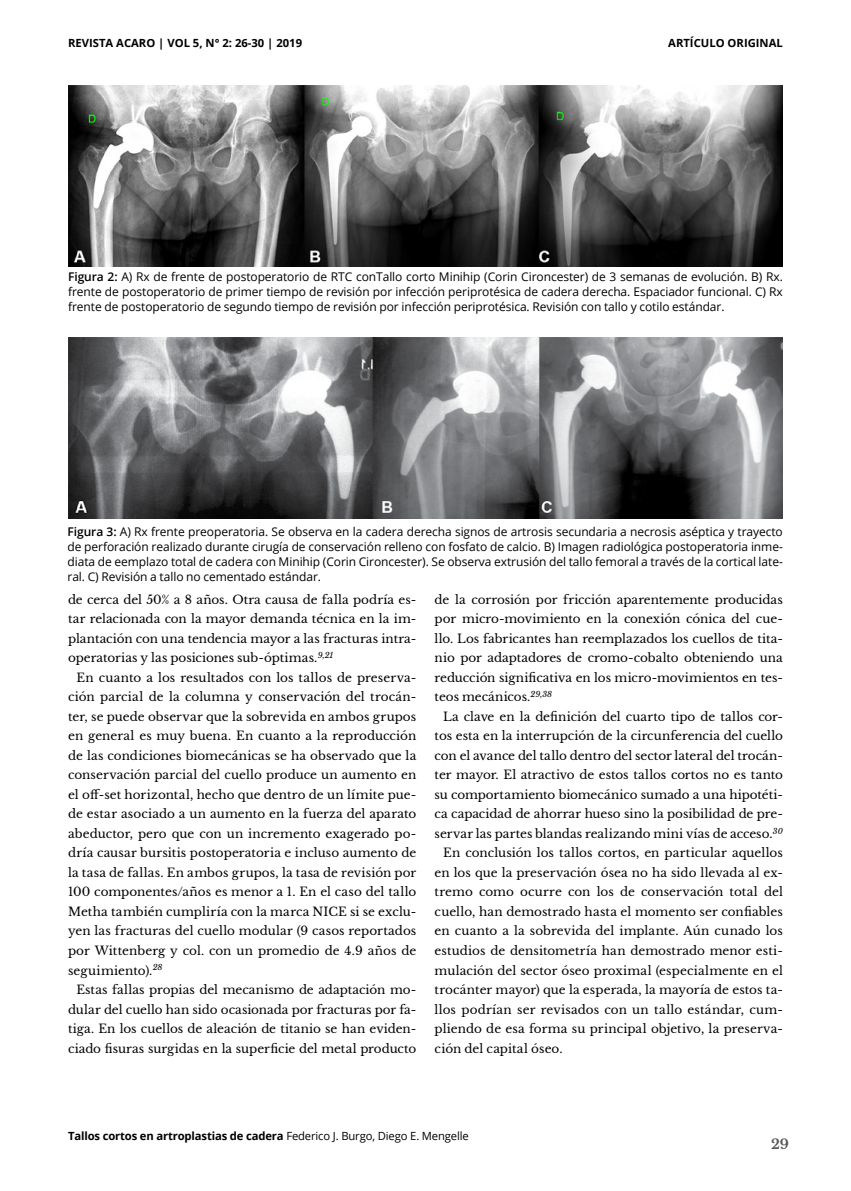
<style>
.page{position:relative;width:851px;height:1191px;background:#fff}
.page>*{position:absolute;margin:0;border:0;box-sizing:border-box;transform-origin:0 0}
.t1{font:700 13.5px "Libre Baskerville";color:#575757}
.t2{font:12px/19.5px "Libre Baskerville";color:#000;text-align:justify}
.t3{font:12px/15px "Open Sans";letter-spacing:-.005em;color:#000;text-align:justify}
.t4{font:700 11.25px "Open Sans";color:#000}
.s1{font-weight:600}
.s2{font-weight:400}
</style>
<div class="page">
<img style="left:68px;top:85px;width:714px;height:182px">
<img style="left:68px;top:338px;width:714px;height:181px">
<p class="t4" style="left:68px;top:34px;width:235px">REVISTA ACARO | VOL 5, N° 2: 26-30 | 2019</p>
<p class="t4" style="left:668px;top:34px;width:116px">ARTÍCULO ORIGINAL</p>
<p class="t3" style="left:68px;top:269px;width:716px"><span class="s1">Figura 2:</span> A) Rx de frente de postoperatorio de RTC conTallo corto Minihip (Corin Cironcester) de 3 semanas de evolución. B) Rx. frente de postoperatorio de primer tiempo de revisión por infección periprotésica de cadera derecha. Espaciador funcional. C) Rx frente de postoperatorio de segundo tiempo de revisión por infección periprotésica. Revisión con tallo y cotilo estándar.</p>
<p class="t3" style="left:68px;top:524px;width:716px"><span class="s1">Figura 3:</span> A) Rx frente preoperatoria. Se observa en la cadera derecha signos de artrosis secundaria a necrosis aséptica y trayecto de perforación realizado durante cirugía de conservación relleno con fosfato de calcio. B) Imagen radiológica postoperatoria inme&shy;diata de eemplazo total de cadera con Minihip (Corin Cironcester). Se observa extrusión del tallo femoral a través de la cortical late&shy;ral. C) Revisión a tallo no cementado estándar.</p>
<p class="t2" style="left:68px;top:590px;width:350px">de cerca del 50% a 8 años. Otra causa de falla podría es&shy;tar relacionada con la mayor demanda técnica en la im&shy;plantación con una tendencia mayor a las fracturas intra&shy;operatorias y las posiciones sub-óptimas.<sup>9,21</sup></p>
<p class="t2" style="left:68px;top:668px;width:350px;text-indent:9px">En cuanto a los resultados con los tallos de preserva&shy;ción parcial de la columna y conservación del trocán&shy;ter, se puede observar que la sobrevida en ambos grupos en general es muy buena. En cuanto a la reproducción de las condiciones biomecánicas se ha observado que la conservación parcial del cuello produce un aumento en el off-set horizontal, hecho que dentro de un límite pue&shy;de estar asociado a un aumento en la fuerza del aparato abeductor, pero que con un incremento exagerado po&shy;dría causar bursitis postoperatoria e incluso aumento de la tasa de fallas. En ambos grupos, la tasa de revisión por 100 componentes/años es menor a 1. En el caso del tallo Metha también cumpliría con la marca NICE si se exclu&shy;yen las fracturas del cuello modular (9 casos reportados por Wittenberg y col. con un promedio de 4.9 años de seguimiento).<sup>28</sup></p>
<p class="t2" style="left:68px;top:980px;width:350px;text-indent:9px">Estas fallas propias del mecanismo de adaptación mo&shy;dular del cuello han sido ocasionada por fracturas por fa&shy;tiga. En los cuellos de aleación de titanio se han eviden&shy;ciado fisuras surgidas en la superficie del metal producto</p>
<p class="t2" style="left:434px;top:590px;width:350px">de la corrosión por fricción aparentemente producidas por micro-movimiento en la conexión cónica del cue&shy;llo. Los fabricantes han reemplazados los cuellos de tita&shy;nio por adaptadores de cromo-cobalto obteniendo una reducción significativa en los micro-movimientos en tes&shy;teos mecánicos.<sup>29,38</sup></p>
<p class="t2" style="left:443px;top:707px;width:341px">La clave en la definición del cuarto tipo de tallos cor-</p>
<p class="t2" style="left:434px;top:726px;width:350px">tos esta en la interrupción de la circunferencia del cuello</p>
<p class="t2" style="left:434px;top:746px;width:350px">con el avance del tallo dentro del sector lateral del trocán-</p>
<p class="t2" style="left:434px;top:765px;width:350px">ter mayor. El atractivo de estos tallos cortos no es tanto</p>
<p class="t2" style="left:434px;top:785px;width:350px">su comportamiento biomecánico sumado a una hipotéti-</p>
<p class="t2" style="left:434px;top:804px;width:350px">ca capacidad de ahorrar hueso sino la posibilidad de pre-</p>
<p class="t2" style="left:434px;top:824px;width:350px">servar las partes blandas realizando mini vías de acceso.<sup>30</sup></p>
<p class="t2" style="left:443px;top:843px;width:341px">En conclusión los tallos cortos, en particular aquellos</p>
<p class="t2" style="left:434px;top:863px;width:350px">en los que la preservación ósea no ha sido llevada al ex-</p>
<p class="t2" style="left:434px;top:882px;width:350px">tremo como ocurre con los de conservación total del</p>
<p class="t2" style="left:434px;top:902px;width:350px">cuello, han demostrado hasta el momento ser confiables</p>
<p class="t2" style="left:434px;top:921px;width:350px">en cuanto a la sobrevida del implante. Aún cunado los</p>
<p class="t2" style="left:434px;top:941px;width:350px">estudios de densitometría han demostrado menor esti-</p>
<p class="t2" style="left:434px;top:960px;width:350px">mulación del sector óseo proximal (especialmente en el</p>
<p class="t2" style="left:434px;top:980px;width:350px">trocánter mayor) que la esperada, la mayoría de estos ta-</p>
<p class="t2" style="left:434px;top:999px;width:350px">llos podrían ser revisados con un tallo estándar, cum-</p>
<p class="t2" style="left:434px;top:1019px;width:350px">pliendo de esa forma su principal objetivo, la preserva-</p>
<p class="t2" style="left:434px;top:1038px;width:129px">ción del capital óseo.</p>
<p class="t4" style="left:68px;top:1128px;width:402px">Tallos cortos en artroplastias de cadera <span class="s2">Federico J. Burgo, Diego E. Mengelle</span></p>
<p class="t1" style="left:771px;top:1136px;width:19px">29</p>
</div>
